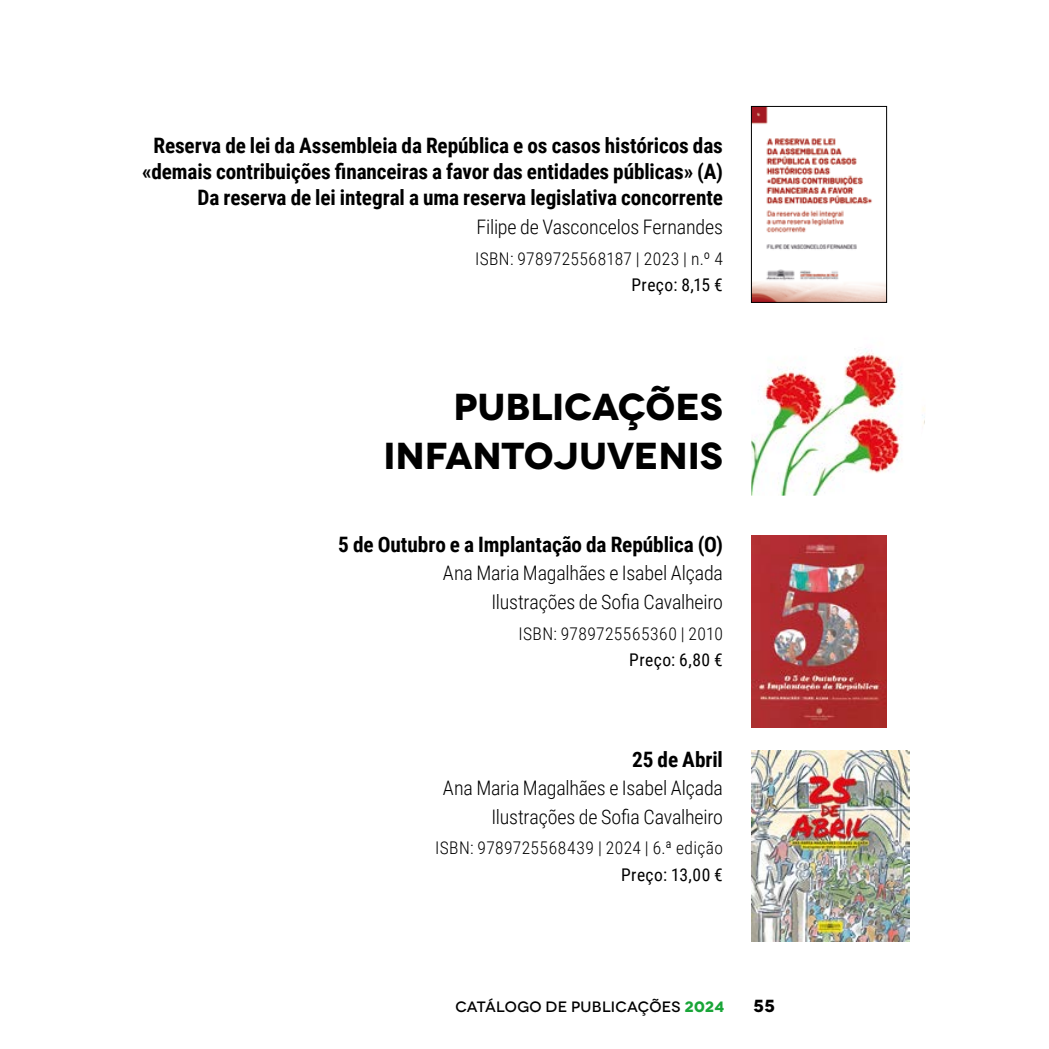
<style>
.page{position:relative;width:1049px;height:1049px;background:#fff}
.page>*{position:absolute;margin:0;border:0;box-sizing:border-box;transform-origin:0 0}
.t1{font:700 37.5px/48.5px "Novecentowide";letter-spacing:-.005em;color:#000;text-align:right}
.t2{font:700 21.25px/26.2px "Roboto Condensed";letter-spacing:-.005em;color:#000;text-align:right}
.t3{font:300 20px/28.5px "Roboto Condensed";letter-spacing:-.01em;color:#000;text-align:right}
.t4{font:300 17.5px "Roboto Condensed";letter-spacing:.02em;color:#000}
.t5{font:17.5px "Roboto Condensed";letter-spacing:.025em;color:#000}
.t6{font:700 17.5px "Novecentowide";color:#000}
.t7{font:500 15px "Novecentowide";letter-spacing:.015em;color:#000}
.s1{font-weight:700;color:#19a538}
</style>
<div class="page">
<img style="left:753px;top:108px;width:132px;height:192px">
<div style="left:751px;top:106px;width:136px;height:196px;border:1px solid #000"></div>
<img style="left:751px;top:348px;width:174px;height:148px">
<img style="left:751px;top:536px;width:135px;height:191px">
<img style="left:751px;top:750px;width:159px;height:192px">
<p class="t2" style="left:142px;top:131px;width:582px">Reserva de lei da Assembleia da República e os casos históricos das «demais contribuições financeiras a favor das entidades públicas» (A)<br>Da reserva de lei integral a uma reserva legislativa concorrente</p>
<p class="t3" style="left:476px;top:212px;width:248px">Filipe de Vasconcelos Fernandes</p>
<p class="t4" style="left:475px;top:246px;width:249px">ISBN: 9789725568187 | 2023 | n.º 4</p>
<p class="t5" style="left:631px;top:272px;width:93px">Preço: 8,15 €</p>
<h1 class="t1" style="left:383px;top:383px;width:341px">PUBLICAÇÕES<br>INFANTOJUVENIS</h1>
<p class="t2" style="left:338px;top:530px;width:386px">5 de Outubro e a Implantação da República (O)</p>
<p class="t3" style="left:443px;top:558px;width:281px">Ana Maria Magalhães e Isabel Alçada<br>Ilustrações de Sofia Cavalheiro</p>
<p class="t4" style="left:518px;top:621px;width:206px">ISBN: 9789725565360 | 2010</p>
<p class="t5" style="left:629px;top:647px;width:95px">Preço: 6,80 €</p>
<p class="t2" style="left:632px;top:745px;width:92px">25 de Abril</p>
<p class="t3" style="left:443px;top:773px;width:281px">Ana Maria Magalhães e Isabel Alçada<br>Ilustrações de Sofia Cavalheiro</p>
<p class="t4" style="left:435px;top:836px;width:289px">ISBN: 9789725568439 | 2024 | 6.ª edição</p>
<p class="t5" style="left:621px;top:862px;width:103px">Preço: 13,00 €</p>
<p class="t7" style="left:455px;top:998px;width:270px">CATÁLOGO DE PUBLICAÇÕES <span class="s1">2024</span></p>
<p class="t6" style="left:753px;top:995px;width:23px">55</p>
</div>
